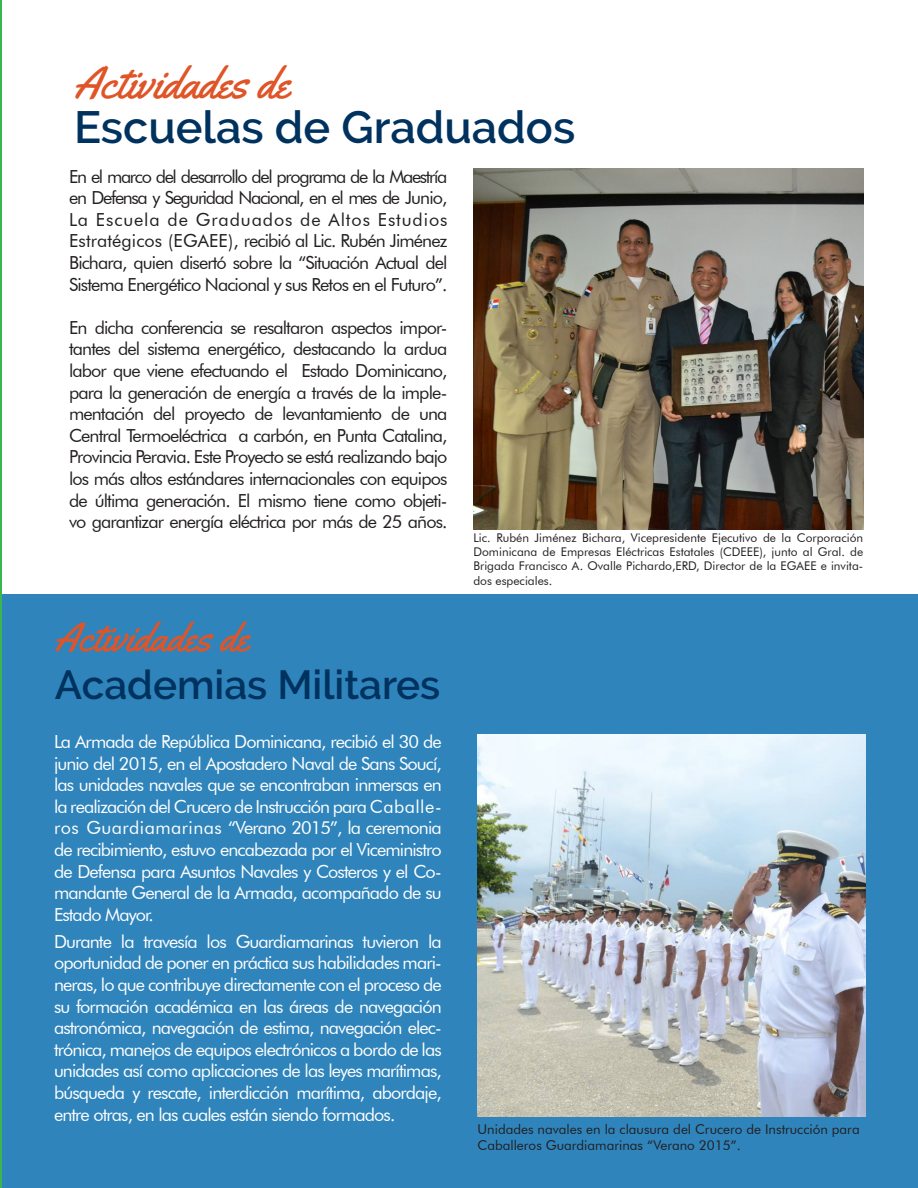
<style>
.page{position:relative;width:918px;height:1188px;background:#fff}
.page>*{position:absolute;margin:0;border:0;box-sizing:border-box;transform-origin:0 0}
.t1{font:600 45px "Raleway";color:#00325f}
.t2{font:45px "Yellowtail";color:#df5527}
.t3{font:600 40.5px "Raleway";color:#00325f}
.t4{font:40.5px "Yellowtail";color:#df5527}
.t5{font:18px/21.6px "Futura BT";letter-spacing:-.05em;color:#fff;text-align:justify}
.t6{font:18px/21.6px "Futura BT";letter-spacing:-.05em;color:#231f20;text-align:justify}
.t7{font:13.5px/16.2px "Futura BT";color:#231f20}
.t8{font:12px/14.4px "Futura BT";color:#231f20;text-align:justify}
</style>
<div class="page">
<div style="left:0;top:594px;width:918px;height:594px;background:#2f84bb"></div>
<img style="left:478px;top:734px;width:388px;height:383px">
<img style="left:473px;top:169px;width:390px;height:361px">
<hr style="left:0;top:0;width:1px;height:1188px;background:#3cb54c">
<p class="t2" style="left:74px;top:54px;width:217px">Actividades de</p>
<p class="t1" style="left:74px;top:101px;width:503px">Escuelas de Graduados</p>
<p class="t6" style="left:69px;top:165px;width:380px">En el marco del desarrollo del programa de la Maestría en Defensa y Seguridad Nacional, en el mes de Junio, La Escuela de Graduados de Altos Estudios Estratégicos (EGAEE), recibió al Lic. Rubén Jiménez Bichara, quien disertó sobre la “Situación Actual del Sistema Energético Nacional y sus Retos en el Futuro”.</p>
<p class="t6" style="left:69px;top:316px;width:380px">En dicha conferencia se resaltaron aspectos impor&shy;tantes del sistema energético, destacando la ardua labor que viene efectuando el Estado Dominicano, para la generación de energía a través de la imple&shy;mentación del proyecto de levantamiento de una Central Termoeléctrica a carbón, en Punta Catalina, Provincia Peravia. Este Proyecto se está realizando bajo los más altos estándares internacionales con equipos de última generación. El mismo tiene como objeti&shy;vo garantizar energía eléctrica por más de 25 años.</p>
<p class="t4" style="left:55px;top:611px;width:196px">Actividades de</p>
<p class="t3" style="left:55px;top:662px;width:387px">Academias Militares</p>
<p class="t5" style="left:54px;top:731px;width:389px">La Armada de República Dominicana, recibió el 30 de junio del 2015, en el Apostadero Naval de Sans Soucí, las unidades navales que se encontraban inmersas en la realización del Crucero de Instrucción para Caballe&shy;ros Guardiamarinas “Verano 2015”, la ceremonia de recibimiento, estuvo encabezada por el Viceministro de Defensa para Asuntos Navales y Costeros y el Co&shy;mandante General de la Armada, acompañado de su Estado Mayor.</p>
<p class="t5" style="left:54px;top:931px;width:389px">Durante la travesía los Guardiamarinas tuvieron la oportunidad de poner en práctica sus habilidades mari&shy;neras, lo que contribuye directamente con el proceso de su formación académica en las áreas de navegación astronómica, navegación de estima, navegación elec&shy;trónica, manejos de equipos electrónicos a bordo de las unidades así como aplicaciones de las leyes marítimas, búsqueda y rescate, interdicción marítima, abordaje, entre otras, en las cuales están siendo formados.</p>
<p class="t8" style="left:473px;top:530px;width:391px">Lic. Rubén Jiménez Bichara, Vicepresidente Ejecutivo de la Corporación Dominicana de Empresas Eléctricas Estatales (CDEEE), junto al Gral. de Brigada Francisco A. Ovalle Pichardo,ERD, Director de la EGAEE e invita&shy;dos especiales.</p>
<p class="t7" style="left:478px;top:1121px;width:384px">Unidades navales en la clausura del Crucero de Instrucción para<br>Caballeros Guardiamarinas “Verano 2015”.</p>
</div>
